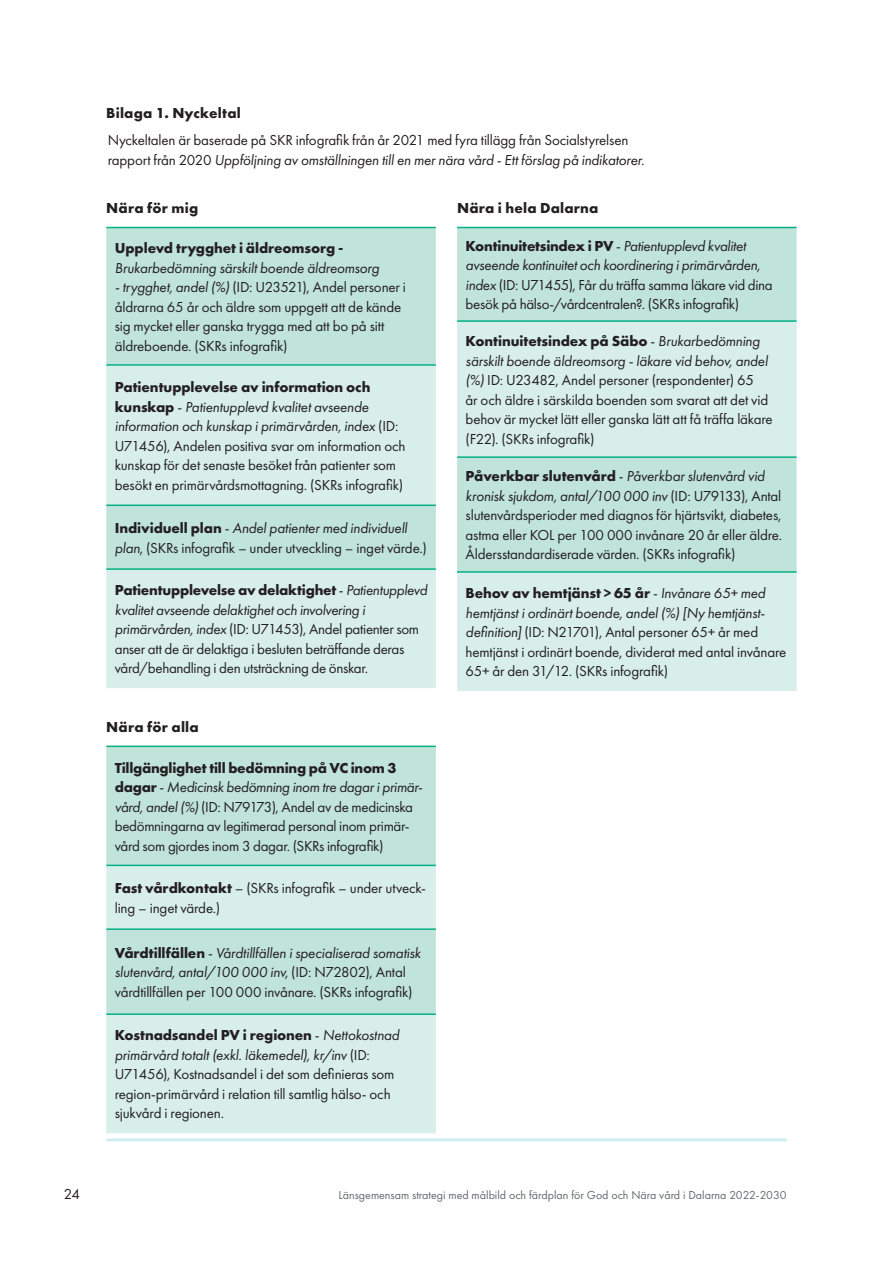
<style>
.page{position:relative;width:893px;height:1263px;background:#fff}
.page>*{position:absolute;margin:0;border:0;box-sizing:border-box;transform-origin:0 0}
.t1{font:15px/19.5px "Futura PT";letter-spacing:-.015em;color:#231f20}
.t2{font:700 15px "Futura PT";letter-spacing:.015em;color:#231f20}
.t3{font:italic 15px "Futura PT";letter-spacing:-.01em;color:#231f20}
.t4{font:700 15px "Futura PT";letter-spacing:-.005em;color:#231f20}
.t5{font:12px "Futura PT";color:#64696b}
.s1{font-style:italic}
.s2{font-weight:700}
</style>
<div class="page">
<hr style="left:106px;top:1138px;width:681px;height:3px;background:#d2edf0">
<div style="left:106px;top:228px;width:330px;height:136px;background:#c0e3da"></div>
<svg style="left:106px;top:366px;width:330px;height:322px;fill:#d8eeeb"></svg>
<hr style="left:106px;top:364px;width:330px;height:2px;background:#05b085">
<hr style="left:106px;top:504px;width:330px;height:2px;background:#05b085">
<hr style="left:106px;top:568px;width:330px;height:2px;background:#05b085">
<hr style="left:106px;top:227px;width:330px;height:1px;background:#05b085">
<div style="left:106px;top:747px;width:330px;height:118px;background:#c0e3da"></div>
<svg style="left:106px;top:866px;width:330px;height:267px;fill:#d8eeeb"></svg>
<hr style="left:106px;top:865px;width:330px;height:1px;background:#05b085">
<hr style="left:106px;top:928px;width:330px;height:2px;background:#05b085">
<hr style="left:106px;top:1013px;width:330px;height:2px;background:#05b085">
<hr style="left:106px;top:745px;width:330px;height:2px;background:#05b085">
<div style="left:457px;top:228px;width:340px;height:92px;background:#c0e3da"></div>
<svg style="left:457px;top:322px;width:340px;height:369px;fill:#d8eeeb"></svg>
<hr style="left:457px;top:320px;width:340px;height:2px;background:#05b085">
<hr style="left:457px;top:456px;width:340px;height:2px;background:#05b085">
<hr style="left:457px;top:571px;width:340px;height:2px;background:#05b085">
<hr style="left:457px;top:227px;width:340px;height:1px;background:#05b085">
<p class="t2" style="left:106px;top:103px;width:136px">Bilaga 1. Nyckeltal</p>
<p class="t1" style="left:108px;top:131px;width:538px">Nyckeltalen är baserade på SKR infografik från år 2021 med fyra tillägg från Socialstyrelsen rapport från 2020 <span class="s1">Uppföljning av omställningen till en mer nära vård - Ett förslag på indikatorer.</span></p>
<p class="t2" style="left:106px;top:199px;width:93px">Nära för mig</p>
<p class="t4" style="left:115px;top:238px;width:230px">Upplevd trygghet i äldreomsorg -</p>
<p class="t3" style="left:115px;top:259px;width:266px">Brukarbedömning särskilt boende äldreomsorg</p>
<p class="t1" style="left:115px;top:277px;width:293px"><span class="s1">- trygghet, andel (%)</span> (ID: U23521), Andel personer i åldrarna 65 år och äldre som uppgett att de kände sig mycket eller ganska trygga med att bo på sitt äldreboende. (SKRs infografik)</p>
<p class="t1" style="left:115px;top:377px;width:292px"><span class="s2">Patientupplevelse av information och kunskap</span> - <span class="s1">Patientupplevd kvalitet avseende information och kunskap i primärvården, index</span> (ID:<br>U71456), Andelen positiva svar om information och kunskap för det senaste besöket från patienter som besökt en primärvårdsmottagning. (SKRs infografik)</p>
<p class="t1" style="left:115px;top:518px;width:313px"><span class="s2">Individuell plan</span> - <span class="s1">Andel patienter med individuell plan</span>, (SKRs infografik – under utveckling – inget värde.)</p>
<p class="t1" style="left:115px;top:580px;width:314px"><span class="s2">Patientupplevelse av delaktighet</span> - <span class="s1">Patientupplevd kvalitet avseende delaktighet och involvering i primärvården, index</span> (ID: U71453), Andel patienter som anser att de är delaktiga i besluten beträffande deras vård/behandling i den utsträckning de önskar.</p>
<p class="t2" style="left:106px;top:717px;width:94px">Nära för alla</p>
<p class="t1" style="left:115px;top:758px;width:309px"><span class="s2">Tillgänglighet till bedömning på VC inom 3 dagar</span> - <span class="s1">Medicinsk bedömning inom tre dagar i primär&shy;vård, andel (%)</span> (ID: N79173), Andel av de medicinska bedömningarna av legitimerad personal inom primär&shy;vård som gjordes inom 3 dagar. (SKRs infografik)</p>
<p class="t1" style="left:115px;top:878px;width:313px"><span class="s2">Fast vårdkontakt</span> – (SKRs infografik – under utveck&shy;ling – inget värde.)</p>
<p class="t1" style="left:115px;top:943px;width:308px"><span class="s2">Vårdtillfällen</span> - <span class="s1">Vårdtillfällen i specialiserad somatisk slutenvård, antal/100 000 inv,</span> (ID: N72802), Antal vårdtillfällen per 100 000 invånare. (SKRs infografik)</p>
<p class="t1" style="left:115px;top:1026px;width:286px"><span class="s2">Kostnadsandel PV i regionen</span> - <span class="s1">Nettokostnad primärvård totalt (exkl. läkemedel), kr/inv</span> (ID:<br>U71456), Kostnadsandel i det som definieras som region-primärvård i relation till samtlig hälso- och sjukvård i regionen.</p>
<p class="t2" style="left:457px;top:199px;width:143px">Nära i hela Dalarna</p>
<p class="t1" style="left:466px;top:236px;width:309px"><span class="s2">Kontinuitetsindex i PV</span> - <span class="s1">Patientupplevd kvalitet avseende kontinuitet och koordinering i primärvården, index</span> (ID: U71455), Får du träffa samma läkare vid dina besök på hälso-/vårdcentralen?. (SKRs infografik)</p>
<p class="t1" style="left:466px;top:331px;width:309px"><span class="s2">Kontinuitetsindex på Säbo</span> - <span class="s1">Brukarbedömning särskilt boende äldreomsorg - läkare vid behov, andel (%)</span> ID: U23482, Andel personer (respondenter) 65<br>år och äldre i särskilda boenden som svarat att det vid behov är mycket lätt eller ganska lätt att få träffa läkare (F22). (SKRs infografik)</p>
<p class="t1" style="left:466px;top:466px;width:318px"><span class="s2">Påverkbar slutenvård</span> - <span class="s1">Påverkbar slutenvård vid kronisk sjukdom, antal/100 000 inv</span> (ID: U79133), Antal slutenvårdsperioder med diagnos för hjärtsvikt, diabetes, astma eller KOL per 100 000 invånare 20 år eller äldre.<br>Åldersstandardiserade värden. (SKRs infografik)</p>
<p class="t1" style="left:466px;top:583px;width:322px"><span class="s2">Behov av hemtjänst &gt; 65 år</span> - <span class="s1">Invånare 65+ med hemtjänst i ordinärt boende, andel (%) [Ny hemtjänst&shy;definition]</span> (ID: N21701), Antal personer 65+ år med hemtjänst i ordinärt boende, dividerat med antal invånare 65+ år den 31/12. (SKRs infografik)</p>
<p class="t1" style="left:64px;top:1184px;width:18px">24</p>
<p class="t5" style="left:338px;top:1188px;width:450px">Länsgemensam strategi med målbild och färdplan för God och Nära vård i Dalarna 2022-2030</p>
</div>
